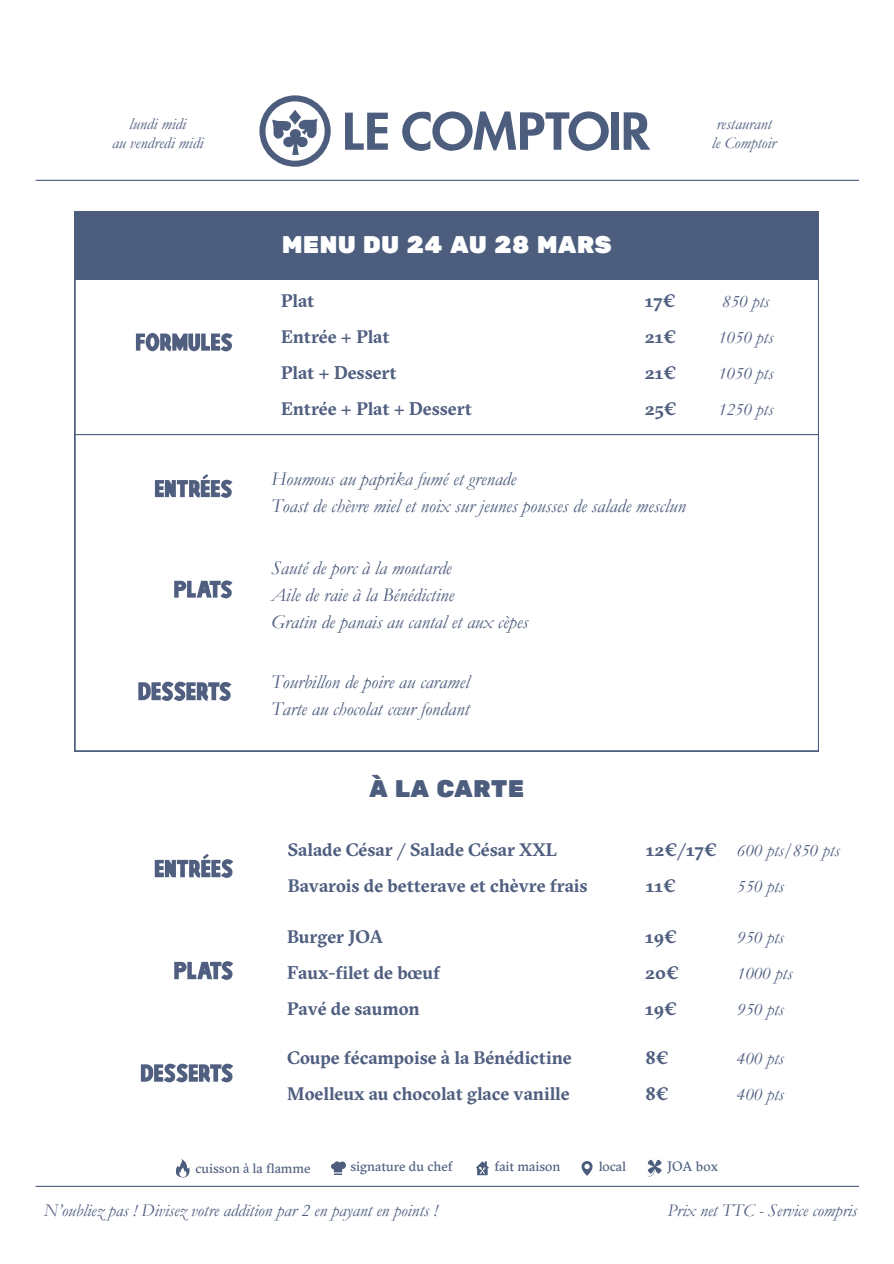
<style>
.page{position:relative;width:894px;height:1264px;background:#fff}
.page>*{position:absolute;margin:0;border:0;box-sizing:border-box;transform-origin:0 0}
.t1{font:24px "Rubik One";color:#fff}
.t2{font:24px "Rubik One";color:#4c5d7e}
.t3{font:italic 19.5px/27px "Garamond";color:#4f5e7f}
.t4{font:700 18px/36px "GT Sectra";color:#505f80}
.t5{font:italic 18px/36px "Garamond";color:#505f80}
.t6{font:italic 16.5px/19.2px "Garamond";color:#505f80;text-align:center}
.t7{font:13.5px "GT Sectra";color:#4c5d7e}
.t8{font:13.5px "GT Sectra";color:#505f80}
</style>
<div class="page">
<svg style="left:155px;top:853px;width:78px;height:25px"></svg>
<svg style="left:174px;top:961px;width:59px;height:18px"></svg>
<svg style="left:141px;top:1063px;width:92px;height:19px"></svg>
<svg style="left:75px;top:280px;width:743px;height:471px"></svg>
<hr style="left:36px;top:1185px;width:822px;height:1px;background:#4c5d7e">
<hr style="left:36px;top:180px;width:822px;height:1px;background:#4c5d7e">
<hr style="left:75px;top:434px;width:743px;height:1px;background:#4c5d7e">
<svg style="left:176px;top:1159px;width:13px;height:18px"></svg>
<svg style="left:647px;top:1159px;width:14px;height:17px"></svg>
<svg style="left:581px;top:1161px;width:11px;height:14px"></svg>
<svg style="left:476px;top:1161px;width:13px;height:14px"></svg>
<svg style="left:331px;top:1161px;width:15px;height:13px"></svg>
<div style="left:75px;top:211px;width:743px;height:69px;background:#4c5d7e"></div>
<svg style="left:136px;top:333px;width:97px;height:18px"></svg>
<div style="left:611px;top:112px;width:8px;height:38px;background:#4c5d7e"></div>
<svg style="left:623px;top:112px;width:27px;height:38px"></svg>
<svg style="left:345px;top:113px;width:43px;height:37px"></svg>
<svg style="left:402px;top:111px;width:206px;height:40px"></svg>
<svg style="left:259px;top:95px;width:71px;height:72px"></svg>
<svg style="left:155px;top:474px;width:77px;height:23px"></svg>
<svg style="left:174px;top:580px;width:58px;height:18px"></svg>
<svg style="left:138px;top:681px;width:93px;height:19px"></svg>
<h2 class="t6" style="left:112px;top:115px;width:93px">lundi midi<br>au vendredi midi</h2>
<h2 class="t6" style="left:711px;top:115px;width:66px;text-align:left">restaurant le Comptoir</h2>
<h3 class="t1" style="left:282px;top:230px;width:331px">MENU DU 24 AU 28 MARS</h3>
<p class="t4" style="left:281px;top:285px;width:192px">Plat<br>Entrée + Plat<br>Plat + Dessert<br>Entrée + Plat + Dessert</p>
<h4 class="t4" style="left:644px;top:285px;width:33px;text-align:justify">17€ 21€ 21€ 25€</h4>
<h2 class="t3" style="left:271px;top:465px;width:416px">Houmous au paprika fumé et grenade<br>Toast de chèvre miel et noix sur jeunes pousses de salade mesclun</h2>
<h2 class="t3" style="left:271px;top:554px;width:258px">Sauté de porc à la moutarde<br>Aile de raie à la Bénédictine<br>Gratin de panais au cantal et aux cèpes</h2>
<h3 class="t3" style="left:271px;top:668px;width:200px">Tourbillon de poire au caramel<br>Tarte au chocolat cœur fondant</h3>
<h3 class="t2" style="left:369px;top:775px;width:157px">À LA CARTE</h3>
<h4 class="t5" style="left:717px;top:283px;width:57px">850 pts<br>1050 pts<br>1050 pts<br>1250 pts</h4>
<h3 class="t4" style="left:288px;top:833px;width:301px">Salade César / Salade César XXL<br>Bavarois de betterave et chèvre frais</h3>
<p class="t4" style="left:287px;top:920px;width:154px">Burger JOA<br>Faux-filet de bœuf<br>Pavé de saumon</p>
<p class="t4" style="left:287px;top:1041px;width:286px">Coupe fécampoise à la Bénédictine<br>Moelleux au chocolat glace vanille</p>
<h3 class="t4" style="left:645px;top:833px;width:72px">12€/17€<br>11€</h3>
<p class="t4" style="left:645px;top:920px;width:35px;text-align:justify">19€ 20€ 19€</p>
<h3 class="t4" style="left:645px;top:1041px;width:25px">8€<br>8€</h3>
<p class="t5" style="left:736px;top:832px;width:104px">600 pts/850 pts<br>550 pts</p>
<h1 class="t5" style="left:736px;top:919px;width:57px">950 pts<br>1000 pts<br>950 pts</h1>
<p class="t5" style="left:736px;top:1040px;width:48px">400 pts<br>400 pts</p>
<h1 class="t8" style="left:195px;top:1162px;width:117px">cuisson à la flamme</h1>
<h2 class="t7" style="left:350px;top:1160px;width:104px">signature du chef</h2>
<h2 class="t7" style="left:494px;top:1160px;width:67px">fait maison</h2>
<h2 class="t7" style="left:598px;top:1160px;width:29px">local</h2>
<h2 class="t7" style="left:667px;top:1160px;width:52px">JOA box</h2>
<p class="t5" style="left:44px;top:1192px;width:395px">N’oubliez pas ! Divisez votre addition par 2 en payant en points !</p>
<h3 class="t5" style="left:667px;top:1192px;width:191px">Prix net TTC - Service compris</h3>
</div>
